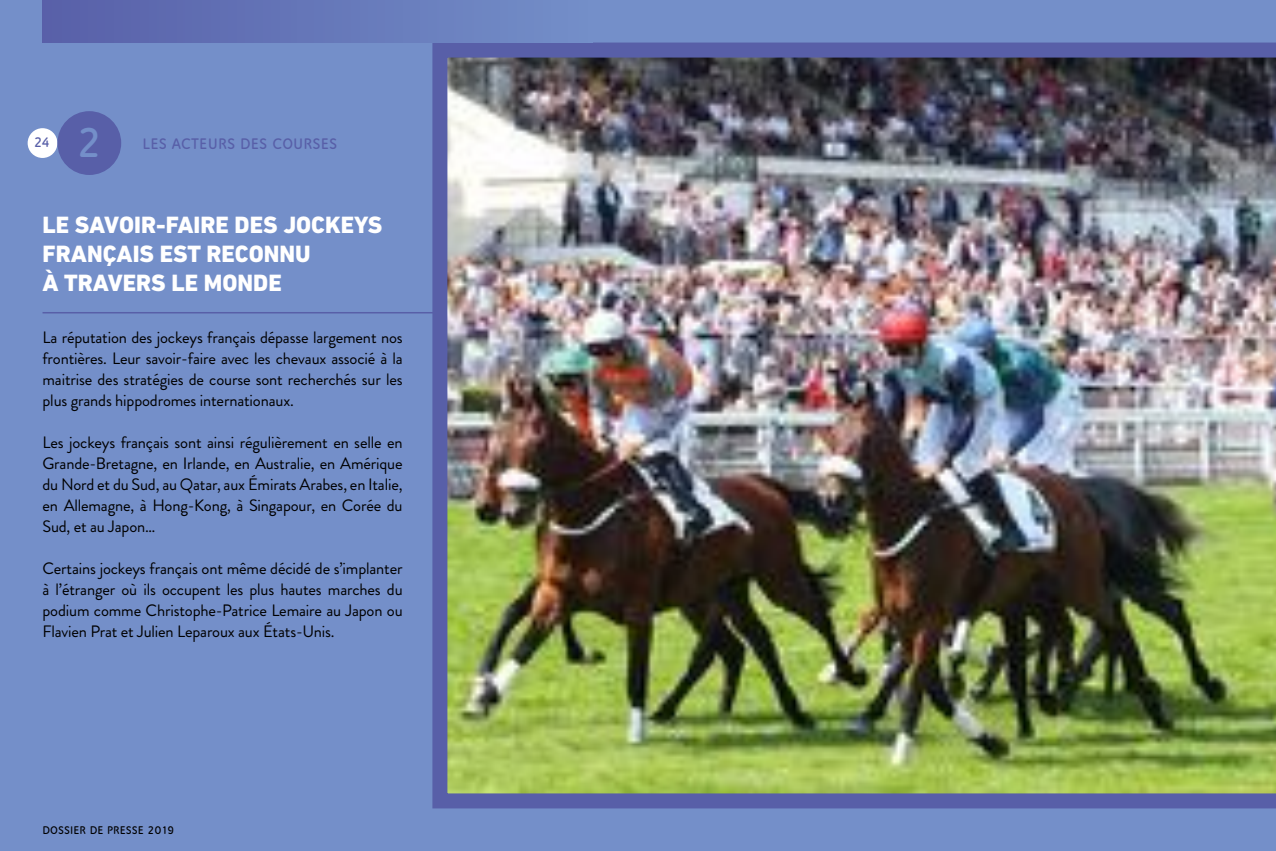
<style>
.page{position:relative;width:1276px;height:851px;background:#fff}
.page>*{position:absolute;margin:0;border:0;box-sizing:border-box;transform-origin:0 0}
.t1{font:800 45px "Speak Pro";color:#748fc9}
.t2{font:800 24px/28.8px "DIN Next CYR";color:#fff}
.t3{font:16.5px/21px "Brandon Grotesque";letter-spacing:-.01em;color:#000;text-align:justify}
.t4{font:800 16.5px "Speak Pro";letter-spacing:.005em;color:#585fa8}
.t5{font:800 15px "Speak Pro";color:#585fa8}
.t6{font:800 12px "Speak Pro";letter-spacing:.005em;color:#000}
</style>
<div class="page">
<div style="left:0;top:0;width:1276px;height:850px;background:#748fc9"></div>
<hr style="left:43px;top:312px;width:396px;height:1px;background:#585fa8">
<img style="left:432px;top:43px;width:844px;height:765px">
<div style="left:28px;top:128px;width:29px;height:30px;background:#fff;border-radius:50%"></div>
<div style="left:43px;top:0;width:549px;height:43px;background:linear-gradient(to right,#585fa8,#738fc9)"></div>
<div style="left:57px;top:111px;width:64px;height:64px;background:#585fa8;border-radius:50%"></div>
<p class="t5" style="left:34px;top:133px;width:18px">24</p>
<h1 class="t1" style="left:76px;top:116px;width:27px">2</h1>
<p class="t4" style="left:142px;top:134px;width:196px">LES ACTEURS DES COURSES</p>
<h2 class="t2" style="left:43px;top:210px;width:341px">LE SAVOIR-FAIRE DES JOCKEYS<br>FRANÇAIS EST RECONNU<br>À TRAVERS LE MONDE</h2>
<p class="t3" style="left:43px;top:327px;width:362px">La réputation des jockeys français dépasse largement nos frontières. Leur savoir-faire avec les chevaux associé à la maitrise des stratégies de course sont recherchés sur les plus grands hippodromes internationaux.</p>
<p class="t3" style="left:43px;top:432px;width:362px">Les jockeys français sont ainsi régulièrement en selle en Grande-Bretagne, en Irlande, en Australie, en Amérique du Nord et du Sud, au Qatar, aux Émirats Arabes, en Italie, en Allemagne, à Hong-Kong, à Singapour, en Corée du Sud, et au Japon…</p>
<p class="t3" style="left:43px;top:558px;width:362px">Certains jockeys français ont même décidé de s’implanter à l’étranger où ils occupent les plus hautes marches du podium comme Christophe-Patrice Lemaire au Japon ou Flavien Prat et Julien Leparoux aux États-Unis.</p>
<p class="t6" style="left:43px;top:823px;width:133px">DOSSIER DE PRESSE 2019</p>
</div>
